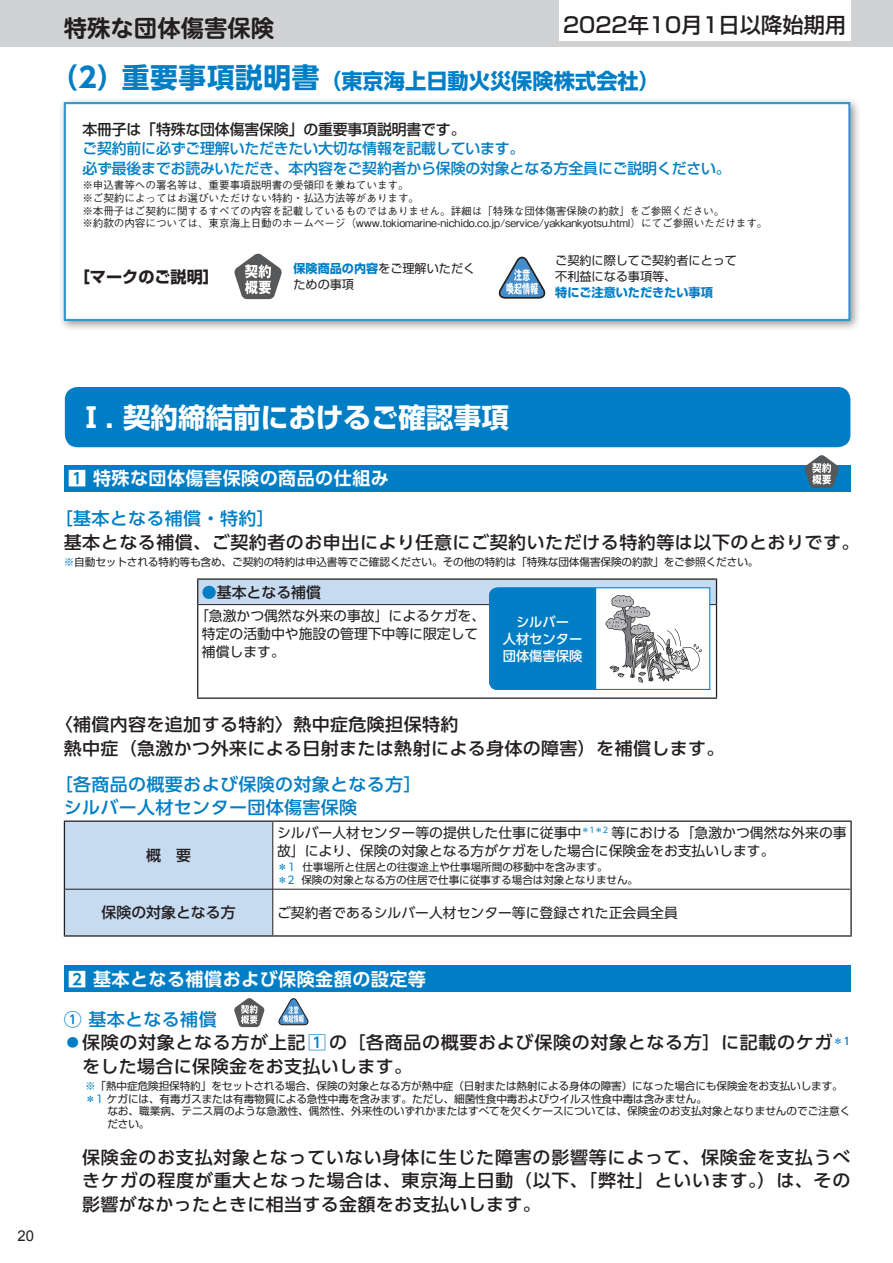
<style>
.page{position:relative;width:893px;height:1263px;background:#fff}
.page>*{position:absolute;margin:0;border:0;box-sizing:border-box;transform-origin:0 0}
.t1{font:700 27.6px "Shin Go Pro";color:#fff}
.t2{font:700 23.4px "UD Shin M Go Pro De";color:#231f20}
.t3{font:700 21.3px "UD Shin Go Pro";color:#007ec5}
.t4{font:500 21.3px "Shin Go Pro";color:#231f20}
.t5{font:700 18px "UD Shin Go Pro De";letter-spacing:.025em;color:#fff}
.t6{font:500 17.55px/23.4px "UD Shin Go Pro";letter-spacing:.03em;color:#231f20}
.t7{font:500 17.55px/23.4px "UD Shin Go Pro";letter-spacing:.02em;color:#007ec5}
.t8{font:700 16.2px "Shin Go Pro";color:#231f20}
.t9{font:500 14.85px/19.2px "Shin Go Pro";letter-spacing:-.01em;color:#007ec5}
.t10{font:500 14.85px "Shin Go Pro";letter-spacing:-.01em;color:#231f20}
.t11{font:500 14.85px "UD Shin Go Pro";color:#231f20}
.t12{font:14.85px "Arial";color:#231f20}
.t13{font:13.8px/18.1px "UD Shin Go Pro";color:#231f20}
.t14{font:500 13.35px/17px "UD Shin Go Pro";color:#fff;text-align:center}
.t15{font:12.15px/16.2px "Shin Go Pro";color:#231f20}
.t16{font:700 12.15px "Shin Go Pro";color:#007ec5}
.t17{font:10.65px "Shin Go Pr 6 N";letter-spacing:-.01em;color:#231f20}
.t18{font:500 10.65px/12.8px "Gothic BBB Pr 6 N";letter-spacing:-.01em;color:#231f20}
.t19{font:10.65px "UD Shin Go Pro";letter-spacing:-.01em;color:#231f20}
.s1{font-size:27.6px}
.s2{font-weight:700;color:#007ec5}
.s3{color:#007ec5}
.s4{font-family:"Shin Go Pr 6 N";color:#007ec5}
</style>
<div class="page">
<div style="left:59px;top:97px;width:803px;height:235px;background:#231f20;opacity:.6"></div>
<div style="left:64px;top:102px;width:786px;height:219px;background:#fff;border:2px solid #007ec5"></div>
<div style="left:65px;top:387px;width:785px;height:60px;background:#007ec5;border-radius:13px"></div>
<div style="left:64px;top:465px;width:786px;height:27px;background:#007ec5"></div>
<div style="left:65px;top:822px;width:208px;height:113px;background:#c6daf0"></div>
<hr style="left:273px;top:822px;width:1px;height:67px;background:#231f20">
<hr style="left:65px;top:889px;width:208px;height:1px;background:#231f20">
<hr style="left:273px;top:889px;width:577px;height:1px;background:#231f20">
<hr style="left:273px;top:889px;width:1px;height:46px;background:#231f20">
<hr style="left:64px;top:820px;width:209px;height:2px;background:#231f20">
<hr style="left:64px;top:822px;width:1px;height:67px;background:#231f20">
<hr style="left:273px;top:820px;width:579px;height:2px;background:#231f20">
<hr style="left:850px;top:822px;width:2px;height:67px;background:#231f20">
<hr style="left:64px;top:889px;width:1px;height:46px;background:#231f20">
<hr style="left:850px;top:889px;width:2px;height:46px;background:#231f20">
<hr style="left:64px;top:935px;width:209px;height:1px;background:#231f20">
<hr style="left:273px;top:935px;width:579px;height:1px;background:#231f20">
<div style="left:198px;top:579px;width:518px;height:26px;background:#c6daf0"></div>
<hr style="left:198px;top:604px;width:518px;height:1px;background:#231f20">
<hr style="left:197px;top:578px;width:520px;height:2px;background:#231f20">
<svg style="left:197px;top:580px;width:1px;height:25px"></svg>
<hr style="left:197px;top:605px;width:1px;height:92px;background:#231f20">
<hr style="left:716px;top:605px;width:1px;height:92px;background:#231f20">
<hr style="left:197px;top:697px;width:520px;height:2px;background:#231f20">
<svg style="left:488px;top:580px;width:229px;height:110px"></svg>
<svg style="left:234px;top:254px;width:48px;height:45px"></svg>
<svg style="left:499px;top:257px;width:46px;height:42px"></svg>
<svg style="left:805px;top:455px;width:34px;height:33px"></svg>
<div style="left:64px;top:965px;width:786px;height:27px;background:#007ec5"></div>
<svg style="left:278px;top:998px;width:31px;height:27px"></svg>
<svg style="left:234px;top:998px;width:30px;height:29px"></svg>
<svg style="left:0;top:0;width:893px;height:47px"></svg>
<h2 class="t2" style="left:64px;top:10px;width:212px">特殊な団体傷害保険</h2>
<h3 class="t4" style="left:563px;top:8px;width:285px">2022年10月1日以降始期用</h3>
<h3 class="t3" style="left:50px;top:63px;width:612px"><span class="s1">（2）重要事項説明書</span>（東京海上日動火災保険株式会社）</h3>
<h3 class="t10" style="left:82px;top:118px;width:385px">本冊子は「特殊な団体傷害保険」の重要事項説明書です。</h3>
<h3 class="t9" style="left:82px;top:137px;width:650px">ご契約前に必ずご理解いただきたい大切な情報を記載しています。<br>必ず最後までお読みいただき、本内容をご契約者から保険の対象となる方全員にご説明ください。</h3>
<p class="t18" style="left:82px;top:178px;width:687px">※申込書等への署名等は、重要事項説明書の受領印を兼ねています。<br>※ご契約によってはお選びいただけない特約・払込方法等があります。<br>※本冊子はご契約に関するすべての内容を記載しているものではありません。詳細は「特殊な団体傷害保険の約款」をご参照ください。<br>※約款の内容については、東京海上日動のホームページ（www.tokiomarine-nichido.co.jp/service/yakkankyotsu.html）にてご参照いただけます。</p>
<h3 class="t8" style="left:74px;top:264px;width:147px">［マークのご説明］</h3>
<p class="t15" style="left:293px;top:259px;width:183px"><span class="s2">保険商品の内容</span>をご理解いただくための事項</p>
<p class="t15" style="left:555px;top:251px;width:183px">ご契約に際してご契約者にとって不利益になる事項等、</p>
<p class="t16" style="left:555px;top:283px;width:159px">特にご注意いただきたい事項</p>
<h3 class="t12" style="left:18px;top:1226px;width:18px">20</h3>
<h1 class="t1" style="left:78px;top:395px;width:433px">Ⅰ. 契約締結前におけるご確認事項</h1>
<h3 class="t5" style="left:68px;top:464px;width:322px">1 特殊な団体傷害保険の商品の仕組み</h3>
<h3 class="t7" style="left:55px;top:506px;width:221px">［基本となる補償・特約］</h3>
<h3 class="t6" style="left:64px;top:530px;width:797px">基本となる補償、ご契約者のお申出により任意にご契約いただける特約等は以下のとおりです。</h3>
<p class="t17" style="left:64px;top:553px;width:696px"><span class="s3">※</span>自動セットされる特約等も含め、ご契約の特約は申込書等でご確認ください。その他の特約は「特殊な団体傷害保険の約款」をご参照ください。</p>
<h3 class="t11" style="left:202px;top:580px;width:121px"><span class="s3">●</span>基本となる補償</h3>
<p class="t13" style="left:202px;top:606px;width:285px;text-indent:-7px">「急激かつ偶然な外来の事故」によるケガを、特定の活動中や施設の管理下中等に限定して補償します。</p>
<p class="t14" style="left:503px;top:613px;width:81px">シルバー<br>人材センター団体傷害保険</p>
<h3 class="t6" style="left:64px;top:712px;width:662px;text-indent:-9px">〈補償内容を追加する特約〉熱中症危険担保特約<br>熱中症（急激かつ外来による日射または熱射による身体の障害）を補償します。</h3>
<h3 class="t7" style="left:64px;top:772px;width:359px;text-indent:-9px">［各商品の概要および保険の対象となる方］シルバー人材センター団体傷害保険</h3>
<h3 class="t11" style="left:146px;top:843px;width:46px">概　要</h3>
<p class="t13" style="left:277px;top:823px;width:571px">シルバー人材センター等の提供した仕事に従事中<sup>＊1＊2</sup> 等における「急激かつ偶然な外来の事故」により、保険の対象となる方がケガをした場合に保険金をお支払いします。</p>
<p class="t17" style="left:277px;top:858px;width:332px"><span class="s3">＊1</span> 仕事場所と住居との往復途上や仕事場所間の移動中を含みます。</p>
<p class="t19" style="left:277px;top:871px;width:363px"><span class="s4">＊</span><span class="s3">2</span> 保険の対象となる方の住居で仕事に従事する場合は対象となりません。</p>
<h3 class="t11" style="left:102px;top:900px;width:135px">保険の対象となる方</h3>
<p class="t13" style="left:277px;top:903px;width:402px">ご契約者であるシルバー人材センター等に登録された正会員全員</p>
<h3 class="t5" style="left:68px;top:964px;width:359px">2 基本となる補償および保険金額の設定等</h3>
<h3 class="t7" style="left:64px;top:1007px;width:154px">① 基本となる補償</h3>
<h3 class="t6" style="left:64px;top:1030px;width:788px"><span class="s3">◦</span>保険の対象となる方が上記<span class="s3">1</span>の［各商品の概要および保険の対象となる方］に記載のケガ<sup>＊1</sup></h3>
<h3 class="t6" style="left:82px;top:1053px;width:332px">をした場合に保険金をお支払いします。</h3>
<p class="t17" style="left:85px;top:1077px;width:759px"><span class="s3">※</span>「熱中症危険担保特約」をセットされる場合、保険の対象となる方が熱中症（日射または熱射による身体の障害）になった場合にも保険金をお支払いします。</p>
<p class="t17" style="left:85px;top:1090px;width:623px"><span class="s3">＊1</span> ケガには、有毒ガスまたは有毒物質による急性中毒を含みます。ただし、細菌性食中毒およびウイルス性食中毒は含みません。</p>
<p class="t17" style="left:85px;top:1102px;width:767px">　　なお、職業病、テニス肩のような急激性、偶然性、外来性のいずれかまたはすべてを欠くケースについては、保険金のお支払対象となりませんのでご注意く</p>
<p class="t17" style="left:107px;top:1115px;width:44px">ださい。</p>
<h3 class="t6" style="left:82px;top:1145px;width:770px;text-align:justify">保険金のお支払対象となっていない身体に生じた障害の影響等によって、保険金を支払うべきケガの程度が重大となった場合は、東京海上日動（以下、「弊社」といいます。）は、その影響がなかったときに相当する金額をお支払いします。</h3>
</div>
